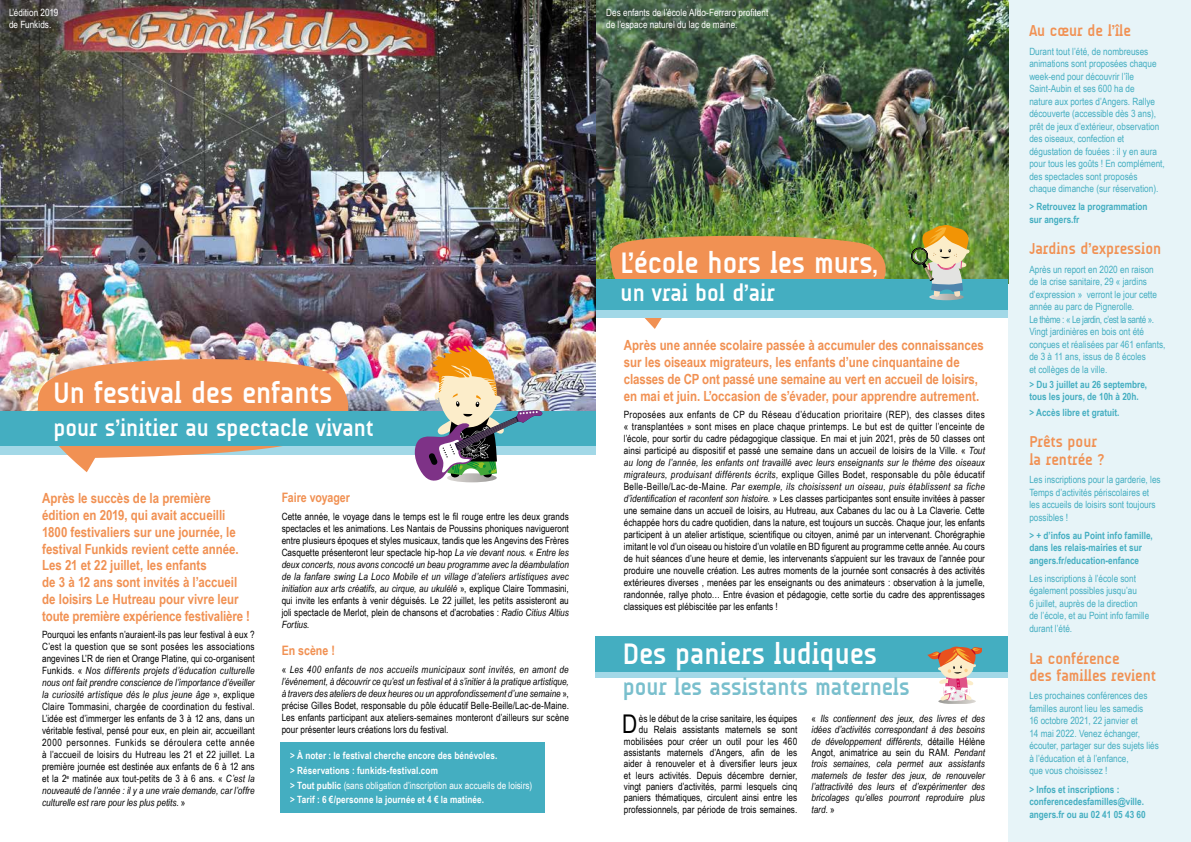
<style>
.page{position:relative;width:1191px;height:842px;background:#fff}
.page>*{position:absolute;margin:0;border:0;box-sizing:border-box;transform-origin:0 0}
.t1{font:700 30px "A Udimat";color:#fff}
.t2{font:25.8px "Arial Narrow";color:#000}
.t3{font:700 24px "A Udimat";color:#fff}
.t4{font:700 24px "A Udimat";color:#79bfcd}
.t5{font:700 16px/17.5px "A Udimat";color:#f19153}
.t6{font:700 14px/16.8px "Arial Narrow";color:#f19153}
.t7{font:700 13px "Arial Narrow";color:#f19153}
.t8{font:10px/12px "Arial Narrow";letter-spacing:.005em;color:#000;text-align:justify}
.t9{font:10px/12.5px "Arial Narrow";color:#44aec1}
.t10{font:italic 10px/11.3px "Arial Narrow";letter-spacing:.005em;color:#000;text-align:justify}
.t11{font:700 10px/12.5px "Arial Narrow";color:#44aec1}
.t12{font:700 10px/14.8px "Arial Narrow";letter-spacing:.01em;color:#fff}
.t13{font:10px/11.3px "Arial Narrow";color:#fff}
.s1{font-style:italic}
.s2{font-style:normal}
.s3{font-weight:400}
</style>
<div class="page">
<div style="left:1008px;top:0;width:183px;height:842px;background:#e7f4f8"></div>
<div style="left:280px;top:742px;width:265px;height:71px;background:#44aec1"></div>
<div style="left:0;top:444px;width:595px;height:11px;background:#a2d8e7"></div>
<img style="left:595px;top:0;width:413px;height:279px">
<div style="left:595px;top:636px;width:413px;height:40px;background:#44aec1"></div>
<div style="left:595px;top:672px;width:413px;height:6px;background:#a2d8e7"></div>
<svg style="left:596px;top:234px;width:296px;height:95px"></svg>
<div style="left:595px;top:279px;width:413px;height:36px;background:#44aec1"></div>
<div style="left:595px;top:310px;width:413px;height:8px;background:#a2d8e7"></div>
<img style="left:0;top:0;width:595px;height:411px">
<svg style="left:34px;top:356px;width:326px;height:116px"></svg>
<div style="left:0;top:411px;width:595px;height:34px;background:#44aec1"></div>
<img style="left:412px;top:346px;width:130px;height:136px">
<img style="left:910px;top:225px;width:59px;height:75px">
<svg style="left:927px;top:647px;width:54px;height:57px"></svg>
<p class="t13" style="left:9px;top:7px;width:51px">L’édition 2019 de Funkids.</p>
<p class="t13" style="left:606px;top:7px;width:164px">Des enfants de l’école Aldo-Ferraro profitent de l’espace naturel du lac de maine.</p>
<h1 class="t1" style="left:54px;top:375px;width:280px">Un festival des enfants</h1>
<h3 class="t3" style="left:54px;top:414px;width:321px">pour s’initier au spectacle vivant</h3>
<p class="t6" style="left:42px;top:489px;width:209px">Après le succès de la première édition en 2019, qui avait accueilli 1800 festivaliers sur une journée, le festival Funkids revient cette année.<br>Les 21 et 22 juillet, les enfants<br>de 3 à 12 ans sont invités à l’accueil de loisirs Le Hutreau pour vivre leur toute première expérience festivalière !</p>
<p class="t8" style="left:42px;top:628px;width:214px">Pourquoi les enfants n’auraient-ils pas leur festival à eux ?<br>C’est la question que se sont posées les associations angevines L’R de rien et Orange Platine, qui co-organisent Funkids. « <span class="s1">Nos différents projets d’éducation culturelle nous ont fait prendre conscience de l’importance d’éveiller la curiosité artistique dès le plus jeune âge</span> », explique Claire Tommasini, chargée de coordination du festival.<br>L’idée est d’immerger les enfants de 3 à 12 ans, dans un véritable festival, pensé pour eux, en plein air, accueillant 2000 personnes. Funkids se déroulera cette année à l’accueil de loisirs du Hutreau les 21 et 22 juillet. La première journée est destinée aux enfants de 6 à 12 ans et la 2<sup>e</sup> matinée aux tout-petits de 3 à 6 ans. « <span class="s1">C’est la nouveauté de l’année : il y a une vraie demande, car l’offre culturelle est rare pour les plus petits</span>. »</p>
<h3 class="t7" style="left:282px;top:488px;width:70px">Faire voyager</h3>
<p class="t8" style="left:282px;top:510px;width:289px">Cette année, le voyage dans le temps est le fil rouge entre les deux grands spectacles et les animations. Les Nantais de Poussins phoniques navigueront entre plusieurs époques et styles musicaux, tandis que les Angevins des Frères Casquette présenteront leur spectacle hip-hop <span class="s1">La vie devant nous</span>. « <span class="s1">Entre les deux concerts, nous avons concocté un beau programme avec la déambulation de la fanfare swing La Loco Mobile et un village d’ateliers artistiques avec initiation aux arts créatifs, au cirque, au ukulélé</span> », explique Claire Tommasini, qui invite les enfants à venir déguisés. Le 22 juillet, les petits assisteront au joli spectacle de Merlot, plein de chansons et d’acrobaties : <span class="s1">Radio Citius Altius Fortius.</span></p>
<h3 class="t7" style="left:282px;top:641px;width:55px">En scène !</h3>
<p class="t10" style="left:282px;top:663px;width:289px;line-height:12px"><span class="s2">«</span> Les 400 enfants de nos accueils municipaux sont invités, en amont de l’événement, à découvrir ce qu’est un festival et à s’initier à la pratique artistique, à travers des ateliers de deux heures ou un approfondissement d’une semaine <span class="s2">», précise Gilles Bodet, responsable du pôle éducatif Belle-Beille/Lac-de-Maine.<br>Les enfants participant aux ateliers-semaines monteront d’ailleurs sur scène pour présenter leurs créations lors du festival.</span></p>
<p class="t12" style="left:290px;top:747px;width:243px">&gt; À noter : le festival cherche encore des bénévoles.<br>&gt; Réservations : funkids-festival.com<br>&gt; Tout public <span class="s3">(sans obligation d’inscription aux accueils de loisirs) </span>&gt; Tarif : 6 €/personne la journée et 4 € la matinée.</p>
<h1 class="t1" style="left:620px;top:246px;width:259px">L’école hors les murs,</h1>
<h3 class="t3" style="left:620px;top:280px;width:156px">un vrai bol d’air</h3>
<p class="t6" style="left:624px;top:336px;width:361px">Après une année scolaire passée à accumuler des connaissances sur les oiseaux migrateurs, les enfants d’une cinquantaine de classes de CP ont passé une semaine au vert en accueil de loisirs, en mai et juin. L’occasion de s’évader, pour apprendre autrement.</p>
<p class="t8" style="left:624px;top:409px;width:363px">Proposées aux enfants de CP du Réseau d’éducation prioritaire (REP), des classes dites « transplantées » sont mises en place chaque printemps. Le but est de quitter l’enceinte de l’école, pour sortir du cadre pédagogique classique. En mai et juin 2021, près de 50 classes ont ainsi participé au dispositif et passé une semaine dans un accueil de loisirs de la Ville. « <span class="s1">Tout au long de l’année, les enfants ont travaillé avec leurs enseignants sur le thème des oiseaux migrateurs, produisant différents écrits,</span> explique Gilles Bodet, responsable du pôle éducatif Belle-Beille/Lac-de-Maine<span class="s1">. Par exemple, ils choisissent un oiseau, puis établissent sa fiche d’identification et racontent son histoire.</span> » Les classes participantes sont ensuite invitées à passer une semaine dans un accueil de loisirs, au Hutreau, aux Cabanes du lac ou à La Claverie. Cette échappée hors du cadre quotidien, dans la nature, est toujours un succès. Chaque jour, les enfants participent à un atelier artistique, scientifique ou citoyen, animé par un intervenant. Chorégraphie imitant le vol d’un oiseau ou histoire d’un volatile en BD figurent au programme cette année. Au cours de huit séances d’une heure et demie, les intervenants s’appuient sur les travaux de l’année pour produire une nouvelle création. Les autres moments de la journée sont consacrés à des activités extérieures diverses , menées par les enseignants ou des animateurs : observation à la jumelle, randonnée, rallye photo… Entre évasion et pédagogie, cette sortie du cadre des apprentissages classiques est plébiscitée par les enfants !</p>
<h1 class="t1" style="left:623px;top:637px;width:256px">Des paniers ludiques</h1>
<h3 class="t4" style="left:623px;top:673px;width:288px">pour les assistants maternels</h3>
<p class="t8" style="left:624px;top:712px;width:175px;line-height:11.3px;text-align:right">ès le début de la crise sanitaire, les équipes<br>du Relais assistants maternels se sont mobilisées pour créer un outil pour les 460 assistants maternels d’Angers, afin de les aider à renouveler et à diversifier leurs jeux et leurs activités. Depuis décembre dernier, vingt paniers d’activités, parmi lesquels cinq paniers thématiques, circulent ainsi entre les professionnels, par période de trois semaines.</p>
<p class="t10" style="left:811px;top:713px;width:175px"><span class="s2">«</span> Ils contiennent des jeux, des livres et des idées d’activités correspondant à des besoins de développement différents, <span class="s2">détaille Hélène Angot, animatrice au sein du RAM</span>. Pendant trois semaines, cela permet aux assistants maternels de tester des jeux, de renouveler l’attractivité des leurs et d’expérimenter des bricolages qu’elles pourront reproduire plus tard. <span class="s2">»</span></p>
<h2 class="t2" style="left:622px;top:705px;width:17px">D</h2>
<h3 class="t5" style="left:1029px;top:22px;width:103px">Au cœur de l’île</h3>
<p class="t9" style="left:1029px;top:44px;width:137px">Durant tout l’été, de nombreuses animations sont proposées chaque week-end pour découvrir l’île Saint-Aubin et ses 600 ha de<br>nature aux portes d’Angers. Rallye découverte (accessible dès 3 ans), prêt de jeux d’extérieur, observation des oiseaux, confection et dégustation de fouées : il y en aura pour tous les goûts ! En complément, des spectacles sont proposés chaque dimanche (sur réservation).</p>
<p class="t11" style="left:1029px;top:200px;width:120px">&gt; Retrouvez la programmation sur angers.fr</p>
<h3 class="t5" style="left:1029px;top:240px;width:133px">Jardins d’expression</h3>
<p class="t9" style="left:1029px;top:262px;width:138px">Après un report en 2020 en raison de la crise sanitaire, 29 « jardins d’expression » verront le jour cette année au parc de Pignerolle.<br>Le thème : « Le jardin, c’est la santé ».<br>Vingt jardinières en bois ont été conçues et réalisées par 461 enfants, de 3 à 11 ans, issus de 8 écoles<br>et collèges de la ville.</p>
<p class="t11" style="left:1029px;top:378px;width:119px">&gt; Du 3 juillet au 26 septembre, tous les jours, de 10h à 20h.</p>
<p class="t11" style="left:1029px;top:405px;width:92px">&gt; Accès libre et gratuit.</p>
<h3 class="t5" style="left:1029px;top:433px;width:77px">Prêts pour la rentrée ?</h3>
<p class="t9" style="left:1029px;top:473px;width:133px">Les inscriptions pour la garderie, les<br>Temps d’activités périscolaires et les accueils de loisirs sont toujours possibles !</p>
<p class="t11" style="left:1029px;top:528px;width:125px">&gt; + d’infos au Point info famille, dans les relais-mairies et sur angers.fr/education-enfance</p>
<p class="t9" style="left:1029px;top:572px;width:121px">Les inscriptions à l’école sont également possibles jusqu’au<br>6 juillet, auprès de la direction de l’école, et au Point info famille durant l’été.</p>
<h3 class="t5" style="left:1029px;top:649px;width:128px">La conférence<br>des familles revient</h3>
<p class="t9" style="left:1029px;top:689px;width:131px">Les prochaines conférences des familles auront lieu les samedis<br>16 octobre 2021, 22 janvier et<br>14 mai 2022. Venez échanger, écouter, partager sur des sujets liés à l’éducation et à l’enfance,<br>que vous choisissez !</p>
<p class="t11" style="left:1029px;top:782px;width:118px">&gt; Infos et inscriptions : conferencedesfamilles@ville. angers.fr ou au 02 41 05 43 60</p>
</div>
